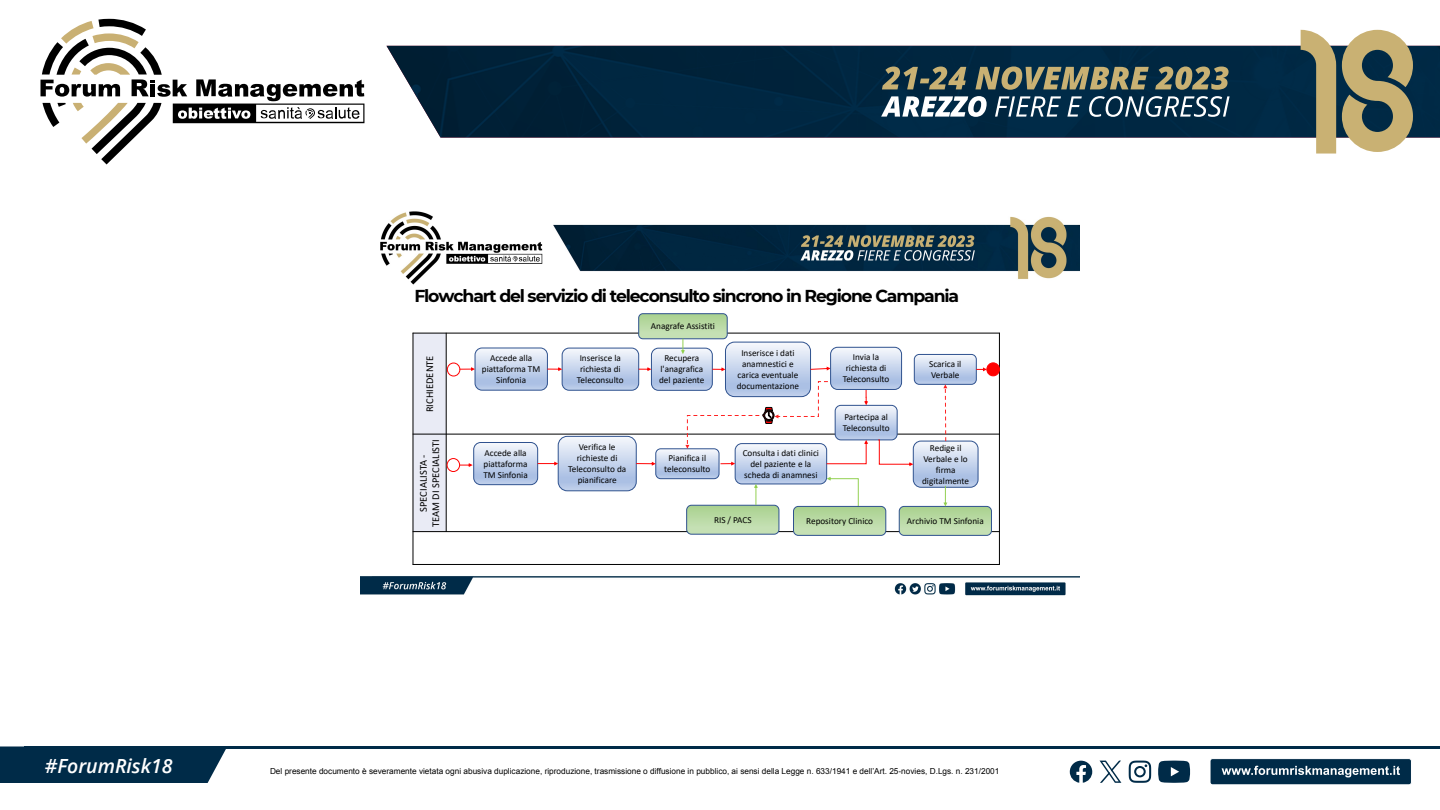
<style>
.page{position:relative;width:1440px;height:810px;background:#fff}
.page>*{position:absolute;margin:0;border:0;box-sizing:border-box;transform-origin:0 0}
.t1{font:italic 600 19.5px "Open Sans";color:#fff}
.t2{font:700 17.25px "Montserrat";letter-spacing:-.065em;color:#000}
.t3{font:10.5px/12.6px "Calibri";color:#000;text-align:center}
.t4{font:9.23px/11px "Calibri";color:#000;text-align:center}
.t5{font:8.25px "Arial";color:#000}
</style>
<div class="page">
<div style="left:0;top:746px;width:226px;height:37px;background:#002b48"></div>
<div style="left:1210px;top:759px;width:201px;height:26px;background:#002b48;border-radius:3px"></div>
<div style="left:1210px;top:758px;width:202px;height:27px;border:1px solid #fff;border-radius:3px"></div>
<svg style="left:1222px;top:766px;width:178px;height:11px"></svg>
<hr style="left:24px;top:746px;width:1416px;height:3px;background:#002b48">
<img style="left:386px;top:46px;width:1054px;height:92px">
<svg style="left:1342px;top:30px;width:71px;height:122px;background:#9a9575"></svg>
<svg style="left:1301px;top:30px;width:35px;height:124px;background:#929074"></svg>
<svg style="left:40px;top:19px;width:324px;height:145px"></svg>
<svg style="left:881px;top:96px;width:349px;height:21px"></svg>
<svg style="left:882px;top:66px;width:347px;height:24px;background:#656c5b"></svg>
<svg style="left:1129px;top:761px;width:22px;height:22px"></svg>
<svg style="left:1158px;top:761px;width:32px;height:22px"></svg>
<svg style="left:1070px;top:761px;width:22px;height:22px"></svg>
<svg style="left:1100px;top:761px;width:21px;height:22px"></svg>
<img style="left:360px;top:211px;width:720px;height:385px">
<div style="left:413px;top:333px;width:33px;height:101px;background:#e9ebf5"></div>
<div style="left:446px;top:333px;width:553px;height:101px;background:#fff"></div>
<div style="left:413px;top:434px;width:33px;height:98px;background:#e9ebf5"></div>
<div style="left:446px;top:434px;width:553px;height:98px;background:#fff"></div>
<div style="left:413px;top:532px;width:586px;height:32px;background:#fff"></div>
<hr style="left:446px;top:333px;width:1px;height:199px;background:#000">
<hr style="left:413px;top:434px;width:587px;height:1px;background:#000">
<hr style="left:413px;top:531px;width:587px;height:1px;background:#000">
<hr style="left:413px;top:333px;width:1px;height:232px;background:#000">
<hr style="left:999px;top:333px;width:1px;height:232px;background:#000">
<hr style="left:413px;top:333px;width:587px;height:1px;background:#000">
<hr style="left:413px;top:564px;width:587px;height:1px;background:#000">
<div style="left:899px;top:506px;width:93px;height:30px;border:1px solid #2f528f;border-radius:5px"></div>
<div style="left:987px;top:363px;width:12px;height:13px;background:#f00;border-radius:50%"></div>
<div style="left:986px;top:362px;width:14px;height:14px;border:1px solid #f00;border-radius:50%"></div>
<div style="left:447px;top:363px;width:13px;height:14px;border:1px solid #f00;border-radius:50%"></div>
<div style="left:793px;top:506px;width:93px;height:30px;border:1px solid #2f528f;border-radius:5px"></div>
<div style="left:447px;top:458px;width:13px;height:14px;border:1px solid #f00;border-radius:50%"></div>
<div style="left:638px;top:313px;width:90px;height:26px;border:1px solid #2f528f;border-radius:4px"></div>
<svg style="left:460px;top:314px;width:531px;height:221px"></svg>
<div style="left:830px;top:347px;width:72px;height:43px;border:1px solid #2f528f;border-radius:7px"></div>
<h2 class="t2" style="left:414px;top:283px;width:546px">Flowchart del servizio di teleconsulto sincrono in Regione Campania</h2>
<p class="t3" style="left:423px;top:412px;width:58px;rotate:-90deg">RICHIEDENTE</p>
<p class="t3" style="left:417px;top:527px;width:89px;rotate:-90deg">SPECIALISTA -<br>TEAM DI SPECIALISTI</p>
<p class="t4" style="left:651px;top:320px;width:66px">Anagrafe Assistiti</p>
<p class="t4" style="left:482px;top:352px;width:60px">Accede alla piattaforma TM<br>Sinfonia</p>
<p class="t4" style="left:577px;top:352px;width:48px">Inserisce la richiesta di<br>Teleconsulto</p>
<p class="t4" style="left:659px;top:352px;width:47px">Recupera l'anagrafica del paziente</p>
<p class="t4" style="left:737px;top:347px;width:64px">Inserisce i dati anamnestici e carica eventuale documentazione</p>
<p class="t4" style="left:929px;top:358px;width:34px;text-align:left">Scarica il<br>Verbale</p>
<p class="t4" style="left:843px;top:352px;width:48px">Invia la richiesta di<br>Teleconsulto</p>
<p class="t4" style="left:483px;top:447px;width:46px;text-align:left">Accede alla piattaforma<br>TM Sinfonia</p>
<p class="t4" style="left:568px;top:441px;width:60px">Verifica le richieste di<br>Teleconsulto da pianificare</p>
<p class="t4" style="left:664px;top:453px;width:48px">Pianifica il teleconsulto</p>
<p class="t4" style="left:743px;top:447px;width:78px">Consulta i dati clinici del paziente e la scheda di anamnesi</p>
<p class="t4" style="left:843px;top:411px;width:48px;text-align:left">Partecipa al<br>Teleconsulto</p>
<p class="t4" style="left:922px;top:442px;width:49px">Redige il<br>Verbale e lo firma digitalmente</p>
<p class="t4" style="left:714px;top:514px;width:39px">RIS / PACS</p>
<p class="t4" style="left:806px;top:515px;width:68px">Repository Clinico</p>
<p class="t4" style="left:907px;top:515px;width:78px">Archivio TM Sinfonia</p>
<h1 class="t1" style="left:45px;top:752px;width:129px">#ForumRisk18</h1>
<p class="t5" style="left:270px;top:766px;width:731px">Del presente documento è severamente vietata ogni abusiva duplicazione, riproduzione, trasmissione o diffusione in pubblico, ai sensi della Legge n. 633/1941 e dell’Art. 25-novies, D.Lgs. n. 231/2001</p>
</div>
